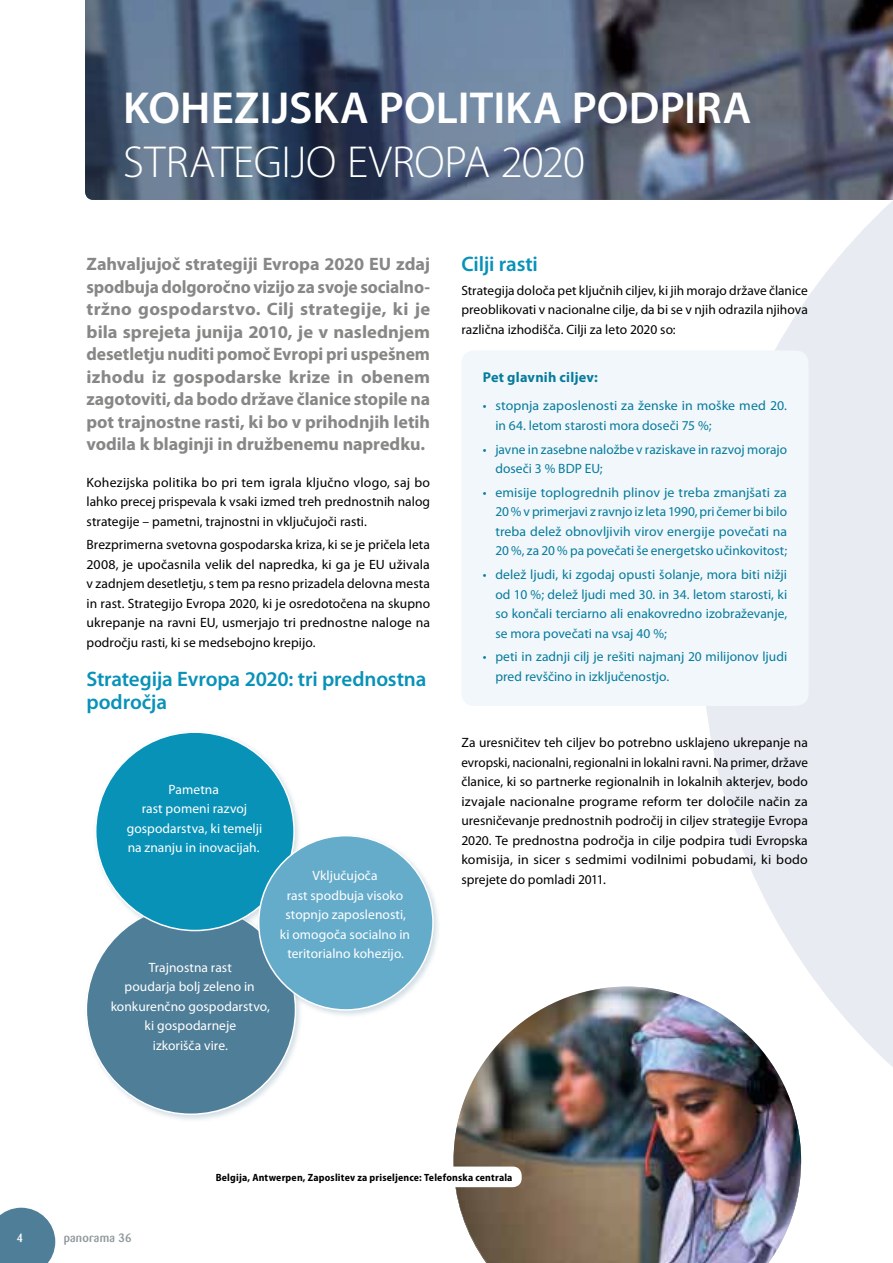
<style>
.page{position:relative;width:893px;height:1263px;background:#fff}
.page>*{position:absolute;margin:0;border:0;box-sizing:border-box;transform-origin:0 0}
.t1{font:600 45px "Myriad Pro";color:#fff}
.t2{font:300 45px "Myriad Pro";letter-spacing:-.005em;color:#fff}
.t3{font:600 21px/22.5px "Myriad Pro";letter-spacing:-.01em;color:#0992b8}
.t4{font:700 18px/22.5px "Myriad Pro";letter-spacing:-.005em;color:#878786;text-align:justify}
.t5{font:700 14.25px "Myriad Pro";letter-spacing:.015em;color:#077b9c}
.t6{font:13.5px/19.5px "Myriad Pro";letter-spacing:.005em;color:#000;text-align:justify}
.t7{font:13.5px/19.5px "Myriad Pro";letter-spacing:.005em;color:#077b9c}
.t8{font:13.5px/19.5px "Myriad Pro";letter-spacing:.005em;color:#fff;text-align:center}
.t9{font:500 12px "Barmeno";letter-spacing:.02em;color:#90989c}
.t10{font:500 12px "Barmeno";color:#fff}
.t11{font:700 semi-condensed 10.5px "Myriad Pro";letter-spacing:.02em;color:#000}
</style>
<div class="page">
<svg style="left:706px;top:201px;width:187px;height:964px;fill:#e8ebf2"></svg>
<img style="left:454px;top:986px;width:347px;height:277px">
<svg style="left:85px;top:0;width:808px;height:200px;background:#546278"></svg>
<svg style="left:0;top:1208px;width:55px;height:55px;background:#618ba3"></svg>
<div style="left:83px;top:902px;width:220px;height:220px;background:#4f7e98;opacity:.25"></div>
<div style="left:86px;top:905px;width:209px;height:209px;background:#4f7e98;border-radius:50%"></div>
<div style="left:93px;top:729px;width:209px;height:209px;background:#4f7e98;opacity:.25"></div>
<div style="left:96px;top:732px;width:198px;height:198px;background:#0992b8;border-radius:50%"></div>
<div style="left:256px;top:832px;width:185px;height:185px;background:#4f7e98;opacity:.25"></div>
<div style="left:259px;top:836px;width:174px;height:174px;background:#65accb;border-radius:50%"></div>
<div style="left:461px;top:350px;width:348px;height:356px;background:#f1f7fb;border-radius:13px"></div>
<div style="left:194px;top:1166px;width:328px;height:21px;background:#fff;border-radius:9px"></div>
<h1 class="t1" style="left:123px;top:79px;width:629px">KOHEZIJSKA POLITIKA PODPIRA</h1>
<h1 class="t2" style="left:123px;top:137px;width:463px">STRATEGIJO EVROPA 2020</h1>
<p class="t4" style="left:87px;top:252px;width:345px">Zahvaljujoč strategiji Evropa 2020 EU zdaj spodbuja dolgoročno vizijo za svoje socialno&shy;tržno gospodarstvo. Cilj strategije, ki je bila sprejeta junija 2010, je v naslednjem desetletju nuditi pomoč Evropi pri uspešnem izhodu iz gospodarske krize in obenem zagotoviti, da bodo države članice stopile na pot trajnostne rasti, ki bo v prihodnjih letih vodila k blaginji in družbenemu napredku.</p>
<p class="t6" style="left:87px;top:472px;width:345px">Kohezijska politika bo pri tem igrala ključno vlogo, saj bo lahko precej prispevala k vsaki izmed treh prednostnih nalog strategije – pametni, trajnostni in vključujoči rasti.</p>
<p class="t6" style="left:87px;top:535px;width:345px">Brezprimerna svetovna gospodarska kriza, ki se je pričela leta 2008, je upočasnila velik del napredka, ki ga je EU uživala v zadnjem desetletju, s tem pa resno prizadela delovna mesta in rast. Strategijo Evropa 2020, ki je osredotočena na skupno ukrepanje na ravni EU, usmerjajo tri prednostne naloge na področju rasti, ki se medsebojno krepijo.</p>
<h2 class="t3" style="left:87px;top:668px;width:341px">Strategija Evropa 2020: tri prednostna področja</h2>
<p class="t8" style="left:127px;top:779px;width:137px">Pametna<br>rast pomeni razvoj gospodarstva, ki temelji na znanju in inovacijah.</p>
<p class="t8" style="left:111px;top:957px;width:161px">Trajnostna rast<br>poudarja bolj zeleno in konkurenčno gospodarstvo, ki gospodarneje<br>izkorišča vire.</p>
<p class="t8" style="left:280px;top:866px;width:132px">Vključujoča<br>rast spodbuja visoko stopnjo zaposlenosti, ki omogoča socialno in teritorialno kohezijo.</p>
<h2 class="t3" style="left:461px;top:252px;width:78px">Cilji rasti</h2>
<p class="t6" style="left:461px;top:280px;width:348px">Strategija določa pet ključnih ciljev, ki jih morajo države članice preoblikovati v nacionalne cilje, da bi se v njih odrazila njihova različna izhodišča. Cilji za leto 2020 so:</p>
<p class="t5" style="left:483px;top:368px;width:117px">Pet glavnih ciljev:</p>
<p class="t7" style="left:495px;top:396px;width:293px;text-indent:-13px">• stopnja zaposlenosti za ženske in moške med 20. in 64. letom starosti mora doseči 75 %;</p>
<p class="t7" style="left:495px;top:439px;width:293px;text-indent:-13px">• javne in zasebne naložbe v raziskave in razvoj morajo doseči 3 % BDP EU;</p>
<p class="t7" style="left:495px;top:482px;width:293px;text-align:justify;text-indent:-13px">• emisije toplogrednih plinov je treba zmanjšati za 20 % v primerjavi z ravnjo iz leta 1990, pri čemer bi bilo treba delež obnovljivih virov energije povečati na 20 %, za 20 % pa povečati še energetsko učinkovitost;</p>
<p class="t7" style="left:495px;top:565px;width:293px;text-align:justify;text-indent:-13px">• delež ljudi, ki zgodaj opusti šolanje, mora biti nižji od 10 %; delež ljudi med 30. in 34. letom starosti, ki so končali terciarno ali enakovredno izobraževanje, se mora povečati na vsaj 40 %;</p>
<p class="t7" style="left:495px;top:647px;width:293px;text-indent:-13px">• peti in zadnji cilj je rešiti najmanj 20 milijonov ljudi pred revščino in izključenostjo.</p>
<p class="t6" style="left:461px;top:733px;width:348px">Za uresničitev teh ciljev bo potrebno usklajeno ukrepanje na evropski, nacionalni, regionalni in lokalni ravni. Na primer, države članice, ki so partnerke regionalnih in lokalnih akterjev, bodo izvajale nacionalne programe reform ter določile način za uresničevanje prednostnih področij in ciljev strategije Evropa 2020. Te prednostna področja in cilje podpira tudi Evropska komisija, in sicer s sedmimi vodilnimi pobudami, ki bodo sprejete do pomladi 2011.</p>
<p class="t10" style="left:17px;top:1231px;width:8px">4</p>
<p class="t9" style="left:64px;top:1230px;width:69px">panorama 36</p>
<p class="t11" style="left:216px;top:1171px;width:298px">Belgija, Antwerpen, Zaposlitev za priseljence: Telefonska centrala</p>
</div>
